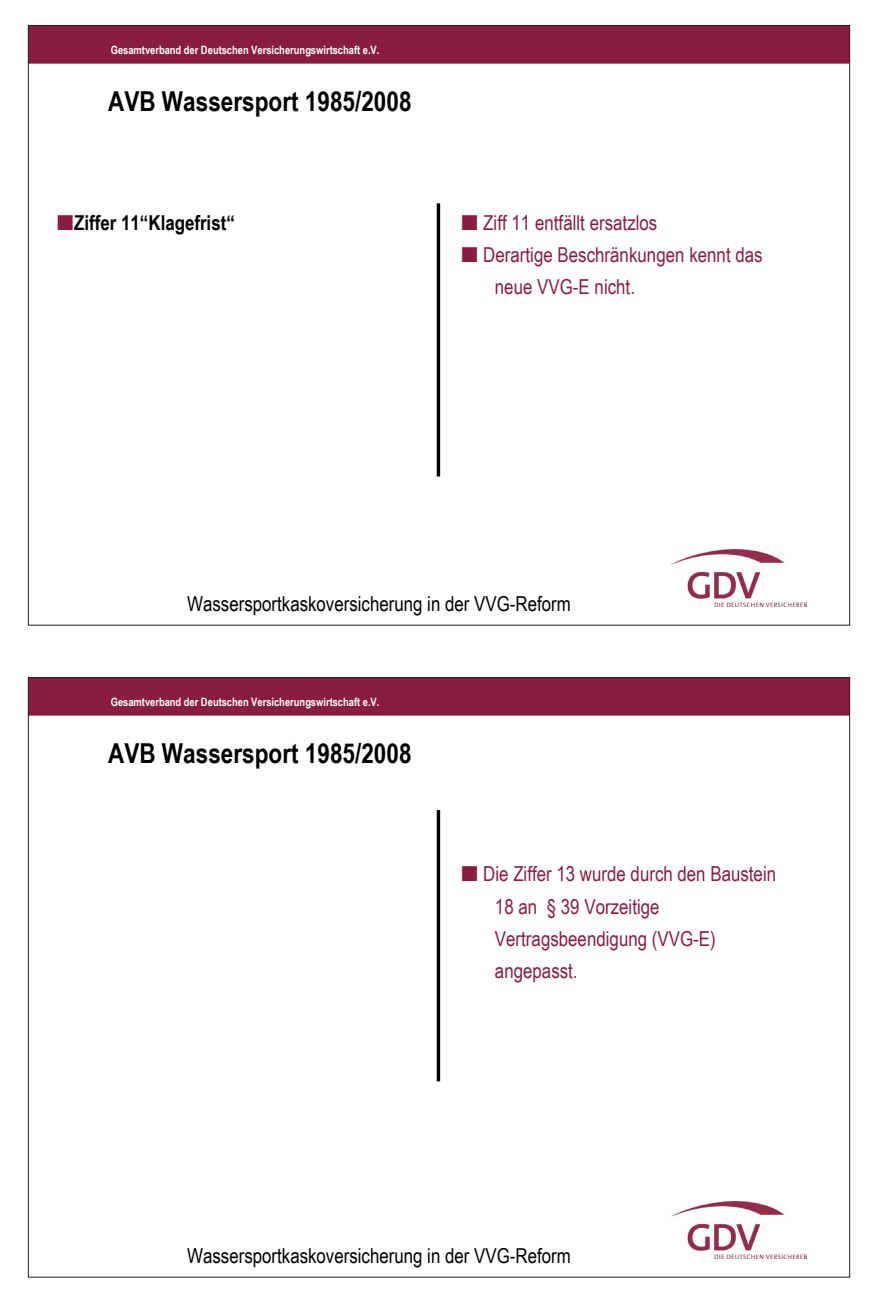
<style>
.page{position:relative;width:878px;height:1315px;background:#fff}
.page>*{position:absolute;margin:0;border:0;box-sizing:border-box;transform-origin:0 0}
.t1{font:700 27.4px "Arial Narrow";color:#000}
.t2{font:20.6px/32.2px "Arial Narrow";color:#881d41}
.t3{font:20.6px "Arial Narrow";color:#000}
.t4{font:700 20.6px "Arial Narrow";color:#000}
.t5{font:700 11.4px "Arial Narrow";color:#fff}
</style>
<div class="page">
<div style="left:30px;top:679px;width:818px;height:36px;background:#881d41"></div>
<img style="left:671px;top:1201px;width:135px;height:57px">
<hr style="left:437px;top:810px;width:3px;height:271px;background:#000">
<div style="left:30px;top:27px;width:818px;height:37px;background:#881d41"></div>
<img style="left:671px;top:550px;width:135px;height:56px">
<hr style="left:437px;top:203px;width:3px;height:273px;background:#000">
<p class="t5" style="left:111px;top:41px;width:270px">Gesamtverband der Deutschen Versicherungswirtschaft e.V.</p>
<h1 class="t1" style="left:108px;top:80px;width:305px">AVB Wassersport 1985/2008</h1>
<p class="t4" style="left:74px;top:207px;width:162px">Ziffer 11“Klagefrist“</p>
<p class="t2" style="left:483px;top:205px;width:175px">Ziff 11 entfällt ersatzlos</p>
<p class="t2" style="left:483px;top:237px;width:281px">Derartige Beschränkungen kennt das</p>
<p class="t2" style="left:495px;top:270px;width:142px">neue VVG-E nicht.</p>
<p class="t3" style="left:187px;top:588px;width:385px">Wassersportkaskoversicherung in der VVG-Reform</p>
<p class="t5" style="left:111px;top:693px;width:270px">Gesamtverband der Deutschen Versicherungswirtschaft e.V.</p>
<h1 class="t1" style="left:108px;top:732px;width:305px">AVB Wassersport 1985/2008</h1>
<p class="t2" style="left:495px;top:857px;width:283px;text-indent:-12px">Die Ziffer 13 wurde durch den Baustein<br>18 an § 39 Vorzeitige<br>Vertragsbeendigung (VVG-E) angepasst.</p>
<p class="t3" style="left:187px;top:1240px;width:385px">Wassersportkaskoversicherung in der VVG-Reform</p>
</div>
